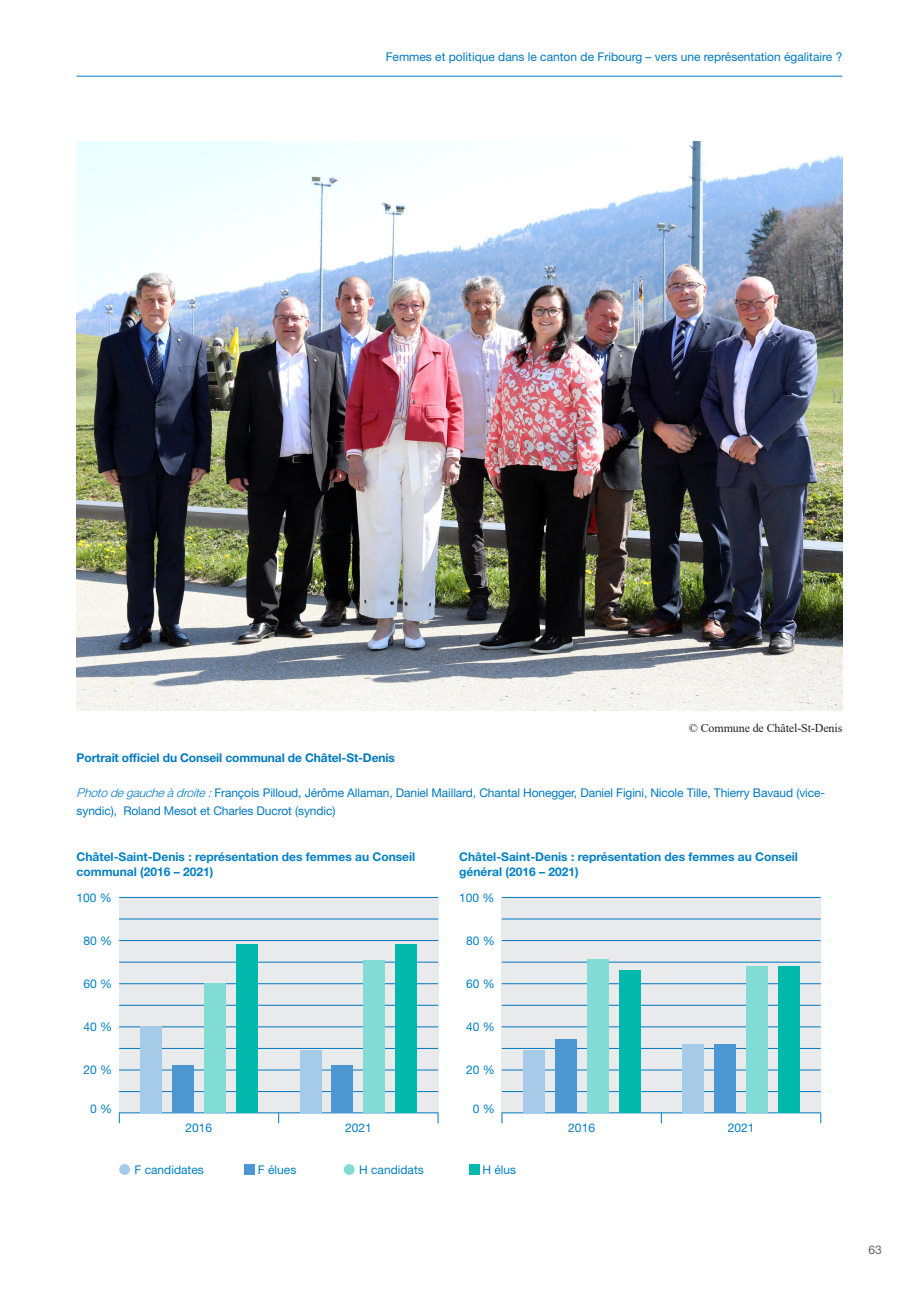
<style>
.page{position:relative;width:919px;height:1289px;background:#fff}
.page>*{position:absolute;margin:0;border:0;box-sizing:border-box;transform-origin:0 0}
.légende_photo_liste{font:12px/18px "Helvetica Neue LT Std";letter-spacing:-.01em;color:#0079c2}
.Texte-graph{font:700 12px "Helvetica Neue LT Std";color:#0080c6}
.Texte-graph-2{font:12px "Helvetica Neue LT Std";color:#0080c6}
.légende-photo-titre{font:700 12px "Helvetica Neue LT Std";letter-spacing:-.01em;color:#0079c2}
.légende_graphiques{font:12px "Helvetica Neue LT Std";color:#0080c6}
.copyright-photo{font:12px "Times New Roman";letter-spacing:-.01em;color:#231f20}
.t1{font:12px "Helvetica Neue LT Std";color:#636366}
.s1{font-weight:300;font-style:italic}
</style>
<div class="page">
<hr style="left:77px;top:76px;width:765px;height:1px;background:#0079c2">
<img style="left:77px;top:142px;width:765px;height:568px">
<div style="left:119px;top:897px;width:319px;height:215px;background:#e6e7e9"></div>
<hr style="left:119px;top:918px;width:319px;height:1px;background:#0079c2">
<hr style="left:119px;top:940px;width:319px;height:1px;background:#0079c2">
<hr style="left:119px;top:983px;width:319px;height:1px;background:#0079c2">
<hr style="left:119px;top:961px;width:319px;height:1px;background:#0079c2">
<hr style="left:119px;top:1112px;width:319px;height:1px;background:#0079c2">
<hr style="left:119px;top:1048px;width:319px;height:1px;background:#0079c2">
<hr style="left:119px;top:1005px;width:319px;height:1px;background:#0079c2">
<hr style="left:119px;top:1069px;width:319px;height:1px;background:#0079c2">
<hr style="left:119px;top:1091px;width:319px;height:1px;background:#0079c2">
<hr style="left:119px;top:1026px;width:319px;height:1px;background:#0079c2">
<hr style="left:119px;top:897px;width:319px;height:1px;background:#0079c2">
<div style="left:140px;top:1026px;width:22px;height:86px;background:#a5cbe8"></div>
<div style="left:172px;top:1065px;width:22px;height:47px;background:#4c97d1"></div>
<div style="left:204px;top:983px;width:21px;height:129px;background:#80dcd5"></div>
<div style="left:236px;top:945px;width:21px;height:167px;background:#00b9ac"></div>
<div style="left:300px;top:1050px;width:21px;height:62px;background:#a5cbe8"></div>
<div style="left:332px;top:1065px;width:21px;height:47px;background:#4c97d1"></div>
<div style="left:363px;top:960px;width:22px;height:152px;background:#80dcd5"></div>
<div style="left:395px;top:945px;width:22px;height:167px;background:#00b9ac"></div>
<div style="left:502px;top:897px;width:318px;height:215px;background:#e6e7e9"></div>
<hr style="left:502px;top:918px;width:318px;height:1px;background:#0079c2">
<hr style="left:502px;top:940px;width:318px;height:1px;background:#0079c2">
<hr style="left:502px;top:983px;width:318px;height:1px;background:#0079c2">
<hr style="left:502px;top:961px;width:318px;height:1px;background:#0079c2">
<hr style="left:502px;top:1112px;width:318px;height:1px;background:#0079c2">
<hr style="left:502px;top:1048px;width:318px;height:1px;background:#0079c2">
<hr style="left:502px;top:1005px;width:318px;height:1px;background:#0079c2">
<hr style="left:502px;top:1069px;width:318px;height:1px;background:#0079c2">
<hr style="left:502px;top:1091px;width:318px;height:1px;background:#0079c2">
<hr style="left:502px;top:1026px;width:318px;height:1px;background:#0079c2">
<hr style="left:502px;top:897px;width:318px;height:1px;background:#0079c2">
<div style="left:523px;top:1050px;width:21px;height:62px;background:#a5cbe8"></div>
<div style="left:555px;top:1039px;width:21px;height:73px;background:#4c97d1"></div>
<div style="left:587px;top:959px;width:21px;height:153px;background:#80dcd5"></div>
<div style="left:619px;top:970px;width:21px;height:142px;background:#00b9ac"></div>
<div style="left:682px;top:1044px;width:21px;height:68px;background:#a5cbe8"></div>
<div style="left:714px;top:1043px;width:21px;height:69px;background:#4c97d1"></div>
<div style="left:746px;top:966px;width:21px;height:146px;background:#80dcd5"></div>
<div style="left:778px;top:966px;width:21px;height:146px;background:#00b9ac"></div>
<div style="left:244px;top:1163px;width:11px;height:11px;background:#4c97d1"></div>
<div style="left:119px;top:1163px;width:11px;height:11px;background:#a5cbe8;border-radius:50%"></div>
<div style="left:468px;top:1163px;width:11px;height:11px;background:#00b9ac"></div>
<div style="left:344px;top:1163px;width:10px;height:11px;background:#80dcd5;border-radius:50%"></div>
<p class="légende_photo_liste" style="left:385px;top:48px;width:458px">Femmes et politique dans le canton de Fribourg – vers une représentation égalitaire ?</p>
<p class="copyright-photo" style="left:688px;top:719px;width:155px">© Commune de Châtel-St-Denis</p>
<p class="légende-photo-titre" style="left:77px;top:750px;width:320px">Portrait officiel du Conseil communal de Châtel-St-Denis</p>
<p class="légende_photo_liste" style="left:77px;top:783px;width:750px"><span class="s1">Photodegaucheàdroite:</span>François Pilloud, Jérôme Allaman, Daniel Maillard, Chantal Honegger, Daniel Figini, Nicole Tille, Thierry Bavaud (vice&shy;syndic), Roland Mesot et Charles Ducrot (syndic)</p>
<p class="Texte-graph" style="left:77px;top:849px;width:340px">Châtel-Saint-Denis : représentation des femmes au Conseil</p>
<p class="Texte-graph" style="left:77px;top:864px;width:138px">communal (2016 – 2021)</p>
<p class="Texte-graph-2" style="left:77px;top:890px;width:37px">100 %</p>
<p class="Texte-graph" style="left:459px;top:849px;width:340px">Châtel-Saint-Denis : représentation des femmes au Conseil</p>
<p class="Texte-graph" style="left:459px;top:864px;width:121px">général (2016 – 2021)</p>
<p class="Texte-graph-2" style="left:459px;top:890px;width:37px">100 %</p>
<p class="Texte-graph-2" style="left:83px;top:933px;width:30px">80 %</p>
<p class="Texte-graph-2" style="left:466px;top:933px;width:30px">80 %</p>
<p class="Texte-graph-2" style="left:83px;top:976px;width:30px">60 %</p>
<p class="Texte-graph-2" style="left:466px;top:976px;width:30px">60 %</p>
<p class="Texte-graph-2" style="left:83px;top:1019px;width:30px">40 %</p>
<p class="Texte-graph-2" style="left:466px;top:1019px;width:30px">40 %</p>
<p class="Texte-graph-2" style="left:83px;top:1062px;width:30px">20 %</p>
<p class="Texte-graph-2" style="left:466px;top:1062px;width:30px">20 %</p>
<p class="Texte-graph-2" style="left:90px;top:1101px;width:24px">0 %</p>
<p class="Texte-graph-2" style="left:472px;top:1101px;width:24px">0 %</p>
<p class="Texte-graph-2" style="left:186px;top:1120px;width:28px">2016</p>
<p class="Texte-graph-2" style="left:345px;top:1120px;width:28px">2021</p>
<p class="Texte-graph-2" style="left:568px;top:1120px;width:28px">2016</p>
<p class="Texte-graph-2" style="left:727px;top:1120px;width:28px">2021</p>
<p class="légende_graphiques" style="left:134px;top:1162px;width:71px">F candidates</p>
<p class="légende_graphiques" style="left:258px;top:1162px;width:40px">F élues</p>
<p class="légende_graphiques" style="left:359px;top:1162px;width:66px">H candidats</p>
<p class="légende_graphiques" style="left:482px;top:1162px;width:35px">H élus</p>
<p class="t1" style="left:868px;top:1242px;width:15px">63</p>
</div>
